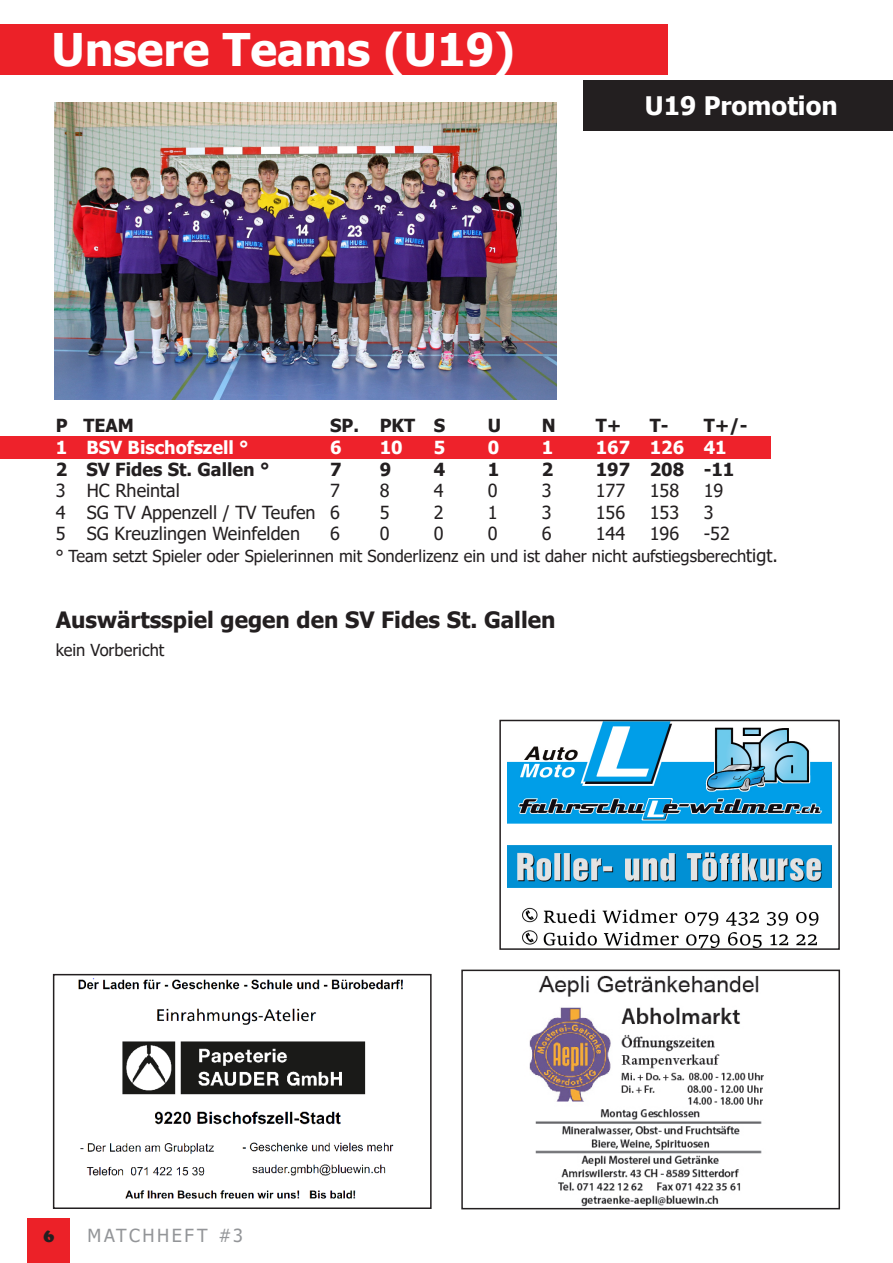
<style>
.page{position:relative;width:893px;height:1263px;background:#fff}
.page>*{position:absolute;margin:0;border:0;box-sizing:border-box;transform-origin:0 0}
.t1{font:700 45px "Tahoma";color:#fff}
.t2{font:700 25.5px "Tahoma";color:#fff}
.Bericht_Titel{font:700 22.5px "Tahoma";color:#231f20}
.Tabelle{font:18px "Tahoma";color:#231f20}
.Tabelle-2{font:700 18px "Tahoma";color:#231f20}
.TabelleBSV{font:700 18px "Tahoma";color:#fff}
.t3{font:18px "Tahoma";letter-spacing:.14em;color:#939598}
.t4{font:900 18px "Cooper";color:#231f20}
.Vorbericht{font:16.5px "Tahoma";color:#231f20}
.s1{font-size:18px}
</style>
<div class="page">
<img style="left:508px;top:723px;width:324px;height:224px">
<div style="left:499px;top:720px;width:341px;height:230px;border:2px solid #231f20"></div>
<img style="left:529px;top:975px;width:235px;height:231px">
<div style="left:461px;top:969px;width:379px;height:240px;border:2px solid #231f20"></div>
<div style="left:28px;top:1218px;width:42px;height:45px;background:#ec2128"></div>
<div style="left:0;top:436px;width:770px;height:22px;background:#ee222b"></div>
<div style="left:0;top:25px;width:668px;height:50px;background:#ec2128"></div>
<div style="left:584px;top:81px;width:309px;height:50px;background:#231f20"></div>
<img style="left:55px;top:102px;width:502px;height:297px">
<img style="left:78px;top:979px;width:325px;height:220px">
<div style="left:53px;top:974px;width:379px;height:235px;border:2px solid #231f20"></div>
<p class="t1" style="left:51px;top:18px;width:465px">Unsere Teams (U19)</p>
<p class="t2" style="left:645px;top:88px;width:194px">U19 Promotion</p>
<p class="Tabelle-2" style="left:56px;top:413px;width:80px">P TEAM</p>
<p class="Tabelle-2" style="left:330px;top:413px;width:116px">SP. PKT S</p>
<p class="Tabelle-2" style="left:488px;top:413px;width:15px">U</p>
<p class="Tabelle-2" style="left:542px;top:413px;width:15px">N</p>
<p class="Tabelle-2" style="left:596px;top:413px;width:27px">T+</p>
<p class="Tabelle-2" style="left:650px;top:413px;width:20px">T-</p>
<p class="Tabelle-2" style="left:704px;top:413px;width:45px">T+/-</p>
<p class="TabelleBSV" style="left:56px;top:435px;width:194px">1 BSV Bischofszell °</p>
<p class="TabelleBSV" style="left:330px;top:435px;width:13px">6</p>
<p class="TabelleBSV" style="left:380px;top:435px;width:24px">10</p>
<p class="TabelleBSV" style="left:434px;top:435px;width:13px">5</p>
<p class="TabelleBSV" style="left:488px;top:435px;width:13px">0</p>
<p class="TabelleBSV" style="left:542px;top:435px;width:13px">1</p>
<p class="TabelleBSV" style="left:596px;top:435px;width:132px">167 126 41</p>
<p class="Tabelle-2" style="left:56px;top:456px;width:215px">2 SV Fides St. Gallen °</p>
<p class="Tabelle-2" style="left:330px;top:456px;width:13px">7</p>
<p class="Tabelle-2" style="left:380px;top:456px;width:13px">9</p>
<p class="Tabelle-2" style="left:434px;top:456px;width:13px">4</p>
<p class="Tabelle-2" style="left:488px;top:456px;width:13px">1</p>
<p class="Tabelle-2" style="left:542px;top:456px;width:13px">2</p>
<p class="Tabelle-2" style="left:596px;top:456px;width:140px">197 208 -11</p>
<p class="Tabelle" style="left:56px;top:478px;width:126px">3 HC Rheintal</p>
<p class="Tabelle" style="left:330px;top:478px;width:11px">7</p>
<p class="Tabelle" style="left:380px;top:478px;width:11px">8</p>
<p class="Tabelle" style="left:434px;top:478px;width:11px">4</p>
<p class="Tabelle" style="left:488px;top:478px;width:11px">0</p>
<p class="Tabelle" style="left:542px;top:478px;width:11px">3</p>
<p class="Tabelle" style="left:596px;top:478px;width:31px">177</p>
<p class="Tabelle" style="left:650px;top:478px;width:31px">158</p>
<p class="Tabelle" style="left:704px;top:478px;width:21px">19</p>
<p class="Tabelle" style="left:56px;top:500px;width:286px">4 SG TV Appenzell / TV Teufen 6</p>
<p class="Tabelle" style="left:380px;top:500px;width:11px">5</p>
<p class="Tabelle" style="left:434px;top:500px;width:11px">2</p>
<p class="Tabelle" style="left:488px;top:500px;width:11px">1</p>
<p class="Tabelle" style="left:542px;top:500px;width:11px">3</p>
<p class="Tabelle" style="left:596px;top:500px;width:31px">156</p>
<p class="Tabelle" style="left:650px;top:500px;width:31px">153</p>
<p class="Tabelle" style="left:704px;top:500px;width:11px">3</p>
<p class="Tabelle" style="left:56px;top:522px;width:246px">5 SG Kreuzlingen Weinfelden</p>
<p class="Tabelle" style="left:330px;top:522px;width:11px">6</p>
<p class="Tabelle" style="left:380px;top:522px;width:11px">0</p>
<p class="Tabelle" style="left:434px;top:522px;width:11px">0</p>
<p class="Tabelle" style="left:488px;top:522px;width:11px">0</p>
<p class="Tabelle" style="left:542px;top:522px;width:11px">6</p>
<p class="Tabelle" style="left:596px;top:522px;width:31px">144</p>
<p class="Tabelle" style="left:650px;top:522px;width:31px">196</p>
<p class="Tabelle" style="left:704px;top:522px;width:28px">-52</p>
<p class="Vorbericht" style="left:56px;top:545px;width:724px">° Team setzt Spieler oder Spielerinnen mit Sonderlizenz ein und ist daher nicht aufstiegsberech<span class="s1">tigt.</span></p>
<p class="Bericht_Titel" style="left:56px;top:603px;width:501px">Auswärtsspiel gegen den SV Fides St. Gallen</p>
<p class="Vorbericht" style="left:56px;top:639px;width:110px">kein Vorbericht</p>
<p class="t4" style="left:43px;top:1225px;width:12px">6</p>
<p class="t3" style="left:87px;top:1223px;width:157px">MATCHHEFT #3</p>
</div>
